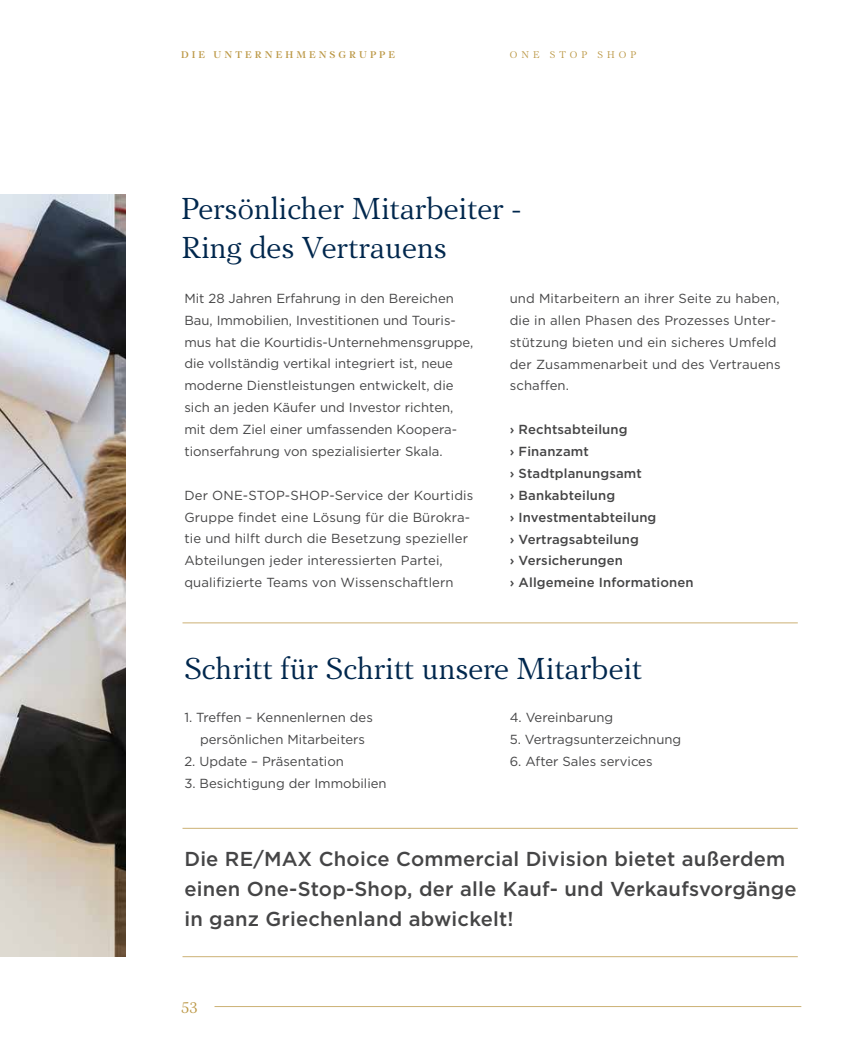
<style>
.page{position:relative;width:851px;height:1063px;background:#fff}
.page>*{position:absolute;margin:0;border:0;box-sizing:border-box;transform-origin:0 0}
.t1{font:31.25px/38.8px "PF Regal Text Pro Regular A";letter-spacing:.01em;color:#00274d}
.t2{font:500 20.12px/29.9px "Gotham";letter-spacing:.01em;color:#454546}
.t3{font:16.25px "PF Regal Text Pro Regular A";color:#bb9744}
.t4{font:13.12px/21.9px "Gotham";color:#454546}
.t5{font:500 13.12px/21.9px "Gotham";letter-spacing:.01em;color:#454546}
.t6{font:500 10px "PF Regal Text Pro";letter-spacing:.3em;color:#bb9744}
.t7{font:10px "PF Regal Text Pro Regular A";letter-spacing:.4em;color:#bb9744}
</style>
<div class="page">
<hr style="left:214px;top:1006px;width:587px;height:1px;background:#c6a865">
<img style="left:0;top:195px;width:126px;height:762px">
<hr style="left:182px;top:622px;width:615px;height:1px;background:#c6a865">
<hr style="left:182px;top:828px;width:615px;height:1px;background:#c6a865">
<hr style="left:182px;top:956px;width:615px;height:1px;background:#c6a865">
<p class="t6" style="left:181px;top:48px;width:216px">DIE UNTERNEHMENSGRUPPE</p>
<p class="t7" style="left:509px;top:48px;width:128px">ONE STOP SHOP</p>
<h1 class="t1" style="left:181px;top:189px;width:342px">Persönlicher Mitarbeiter -<br>Ring des Vertrauens</h1>
<p class="t4" style="left:184px;top:287px;width:290px">Mit 28 Jahren Erfahrung in den Bereichen Bau, Immobilien, Investitionen und Touris&shy;mus hat die Kourtidis-Unternehmensgruppe, die vollständig vertikal integriert ist, neue moderne Dienstleistungen entwickelt, die sich an jeden Käufer und Investor richten, mit dem Ziel einer umfassenden Koopera&shy;tionserfahrung von spezialisierter Skala.</p>
<p class="t4" style="left:184px;top:484px;width:290px">Der ONE-STOP-SHOP-Service der Kourtidis Gruppe findet eine Lösung für die Bürokra&shy;tie und hilft durch die Besetzung spezieller Abteilungen jeder interessierten Partei, qualifizierte Teams von Wissenschaftlern</p>
<p class="t4" style="left:509px;top:287px;width:272px">und Mitarbeitern an ihrer Seite zu haben, die in allen Phasen des Prozesses Unter&shy;stützung bieten und ein sicheres Umfeld der Zusammenarbeit und des Vertrauens schaffen.</p>
<p class="t5" style="left:509px;top:418px;width:185px">› Rechtsabteilung<br>› Finanzamt<br>› Stadtplanungsamt<br>› Bankabteilung<br>› Investmentabteilung<br>› Vertragsabteilung<br>› Versicherungen<br>› Allgemeine Informationen</p>
<h1 class="t1" style="left:184px;top:649px;width:459px">Schritt für Schritt unsere Mitarbeit</h1>
<p class="t4" style="left:200px;top:706px;width:174px;text-indent:-16px">1. Treffen – Kennenlernen des persönlichen Mitarbeiters</p>
<p class="t4" style="left:184px;top:750px;width:161px">2. Update – Präsentation</p>
<p class="t4" style="left:184px;top:772px;width:204px">3. Besichtigung der Immobilien</p>
<p class="t4" style="left:509px;top:706px;width:105px">4. Vereinbarung</p>
<p class="t4" style="left:509px;top:728px;width:173px">5. Vertragsunterzeichnung</p>
<p class="t4" style="left:509px;top:750px;width:144px">6. After Sales services</p>
<h2 class="t2" style="left:184px;top:844px;width:613px">Die RE/MAX Choice Commercial Division bietet außerdem einen One-Stop-Shop, der alle Kauf- und Verkaufsvorgänge in ganz Griechenland abwickelt!</h2>
<p class="t3" style="left:181px;top:998px;width:18px">53</p>
</div>
